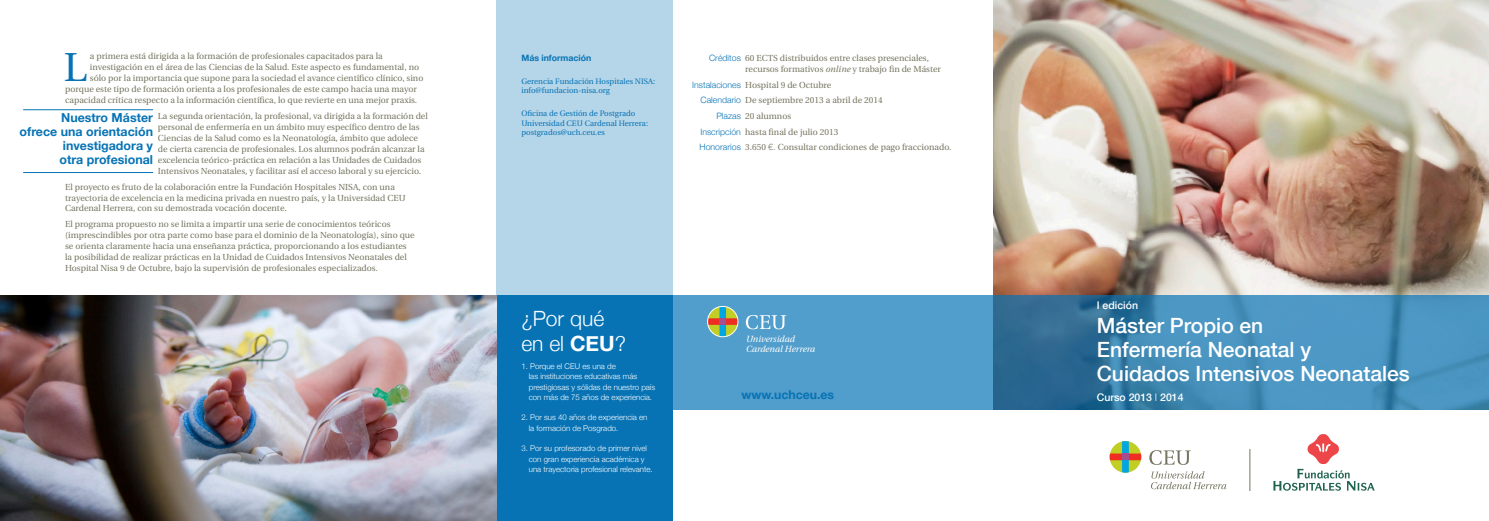
<style>
.page{position:relative;width:1489px;height:521px;background:#fff}
.page>*{position:absolute;margin:0;border:0;box-sizing:border-box;transform-origin:0 0}
.t1{font:40.34px "Utopia";color:#0773b5}
.t2{font:500 21px "Helvetica Neue";color:#fff}
.t3{font:300 21px "Helvetica Neue";color:#fff}
.t4{font:700 12.42px/14.1px "Helvetica Neue";color:#0773b5;text-align:right}
.t5{font:700 12.25px "Helvetica Neue";color:#0773b5}
.t6{font:500 10.5px "Helvetica Neue";color:#fff}
.t7{font:italic 8.92px "Utopia";color:#fff}
.t8{font:8.75px/10.9px "Utopia";color:#767561}
.t9{font:700 8.75px "Helvetica Neue";color:#0773b5}
.Normal__Web{font:300 7.88px/10.5px "Helvetica Neue";color:#fff}
.t10{font:7.88px/9.1px "Utopia";color:#0773b5}
.s1{font-family:"Helvetica Neue";font-weight:300;color:#0773b5}
.s2{font-style:italic}
.s3{font-family:"Helvetica Neue";font-weight:300}
.s4{font-weight:700}
.s5{font-weight:300}
</style>
<div class="page">
<img style="left:993px;top:0;width:495px;height:296px">
<svg style="left:672px;top:296px;width:816px;height:114px;background:#468fbb"></svg>
<svg style="left:1109px;top:441px;width:32px;height:32px"></svg>
<div style="left:1121px;top:453px;width:7px;height:7px;background:#a84d90"></div>
<svg style="left:1149px;top:450px;width:41px;height:15px"></svg>
<svg style="left:1151px;top:471px;width:75px;height:18px"></svg>
<hr style="left:1249px;top:449px;width:1px;height:42px;background:#767561">
<img style="left:1273px;top:434px;width:102px;height:57px">
<div style="left:496px;top:296px;width:176px;height:225px;background:#0773b5"></div>
<div style="left:496px;top:0;width:176px;height:296px;background:#b5d5e8"></div>
<svg style="left:707px;top:306px;width:31px;height:31px"></svg>
<div style="left:707px;top:306px;width:31px;height:31px;border:1px solid #fff;border-radius:50%"></div>
<div style="left:719px;top:318px;width:7px;height:7px;background:#a84d90"></div>
<svg style="left:745px;top:315px;width:41px;height:14px"></svg>
<img style="left:0;top:296px;width:496px;height:225px">
<hr style="left:23px;top:109px;width:130px;height:1px;background:#0773b5">
<hr style="left:23px;top:172px;width:130px;height:1px;background:#0773b5">
<p class="t1" style="left:64px;top:45px;width:24px">L</p>
<p class="t8" style="left:90px;top:51px;width:294px">a primera está dirigida a la formación de profesionales capacitados para la</p>
<p class="t8" style="left:90px;top:62px;width:331px">investigación en el área de las Ciencias de la Salud. Este aspecto es fundamental, no</p>
<p class="t8" style="left:90px;top:73px;width:335px">sólo por la importancia que supone para la sociedad el avance científico clínico, sino</p>
<p class="t8" style="left:65px;top:84px;width:353px">porque este tipo de formación orienta a los profesionales de este campo hacia una mayor</p>
<p class="t8" style="left:65px;top:95px;width:353px">capacidad crítica respecto a la información científica, lo que revierte en una mejor praxis.</p>
<p class="t8" style="left:158px;top:111px;width:271px">La segunda orientación, la profesional, va dirigida a la formación del personal de enfermería en un ámbito muy específico dentro de las Ciencias de la Salud como es la Neonatología, ámbito que adolece de cierta carencia de profesionales. Los alumnos podrán alcanzar la excelencia teórico-práctica en relación a las Unidades de Cuidados Intensivos Neonatales, y facilitar así el acceso laboral y su ejercicio.</p>
<p class="t8" style="left:65px;top:181px;width:342px">El proyecto es fruto de la colaboración entre la Fundación Hospitales NISA, con una trayectoria de excelencia en la medicina privada en nuestro país, y la Universidad CEU<br>Cardenal Herrera, con su demostrada vocación docente.</p>
<p class="t8" style="left:65px;top:219px;width:351px">El programa propuesto no se limita a impartir una serie de conocimientos teóricos (imprescindibles por otra parte como base para el dominio de la Neonatología), sino que se orienta claramente hacia una enseñanza práctica, proporcionando a los estudiantes la posibilidad de realizar prácticas en la Unidad de Cuidados Intensivos Neonatales del Hospital Nisa 9 de Octubre, bajo la supervisión de profesionales especializados.</p>
<p class="t4" style="left:61px;top:110px;width:93px">Nuestro Máster</p>
<p class="t4" style="left:20px;top:124px;width:135px">ofrece una orientación investigadora y</p>
<p class="t4" style="left:59px;top:152px;width:95px">otra profesional</p>
<p class="t9" style="left:521px;top:53px;width:71px">Más información</p>
<p class="t10" style="left:521px;top:77px;width:135px">Gerencia Fundación Hospitales NISA: info@fundacion-nisa.org</p>
<p class="t10" style="left:521px;top:109px;width:128px">Oficina de Gestión de Postgrado<br>Universidad CEU Cardenal Herrera: postgrados@uch.ceu.es</p>
<p class="t8" style="left:745px;top:53px;width:197px;text-indent:-36px"><span class="s1">Créditos</span> 60 ECTS distribuidos entre clases presenciales, recursos formativos <span class="s2">online</span> y trabajo fin de Máster</p>
<p class="t8" style="left:692px;top:79px;width:140px"><span class="s1">Instalaciones</span> Hospital 9 de Octubre</p>
<p class="t8" style="left:700px;top:95px;width:184px"><span class="s1">Calendario</span> De septiembre 2013 a abril de 2014</p>
<p class="t8" style="left:716px;top:111px;width:76px"><span class="s1">Plazas</span> 20 alumnos</p>
<p class="t8" style="left:700px;top:127px;width:139px"><span class="s1">Inscripción</span> hasta final de julio 2013</p>
<p class="t8" style="left:699px;top:142px;width:253px"><span class="s1">Honorarios</span> 3.650 <span class="s3">€.</span> Consultar condiciones de pago fraccionado.</p>
<p class="t3" style="left:521px;top:306px;width:84px">¿Por qué</p>
<p class="t3" style="left:521px;top:330px;width:106px">en el <span class="s4">CEU</span>?</p>
<p class="Normal__Web" style="left:521px;top:360px;width:96px">1. Porque el CEU es una de</p>
<p class="Normal__Web" style="left:529px;top:371px;width:128px">las instituciones educativas más prestigiosas y sólidas de nuestro país con más de 75 años de experiencia.</p>
<p class="Normal__Web" style="left:529px;top:412px;width:120px;text-indent:-7px">2. Por sus 40 años de experiencia en la formación de Posgrado.</p>
<p class="Normal__Web" style="left:529px;top:443px;width:125px;text-indent:-7px">3. Por su profesorado de primer nivel con gran experiencia académica y una trayectoria profesional relevante.</p>
<p class="t7" style="left:745px;top:334px;width:50px">Universidad</p>
<p class="t7" style="left:745px;top:344px;width:70px">Cardenal Herrera</p>
<p class="t5" style="left:741px;top:387px;width:94px">www.uchceu.es</p>
<p class="t6" style="left:1096px;top:298px;width:43px">I edición</p>
<p class="t2" style="left:1096px;top:313px;width:168px">Máster Propio en</p>
<p class="t2" style="left:1096px;top:337px;width:216px">Enfermería Neonatal y</p>
<p class="t2" style="left:1096px;top:361px;width:314px">Cuidados Intensivos Neonatales</p>
<p class="t6" style="left:1096px;top:390px;width:88px">Curso 2013 <span class="s5">I</span> 2014</p>
</div>
